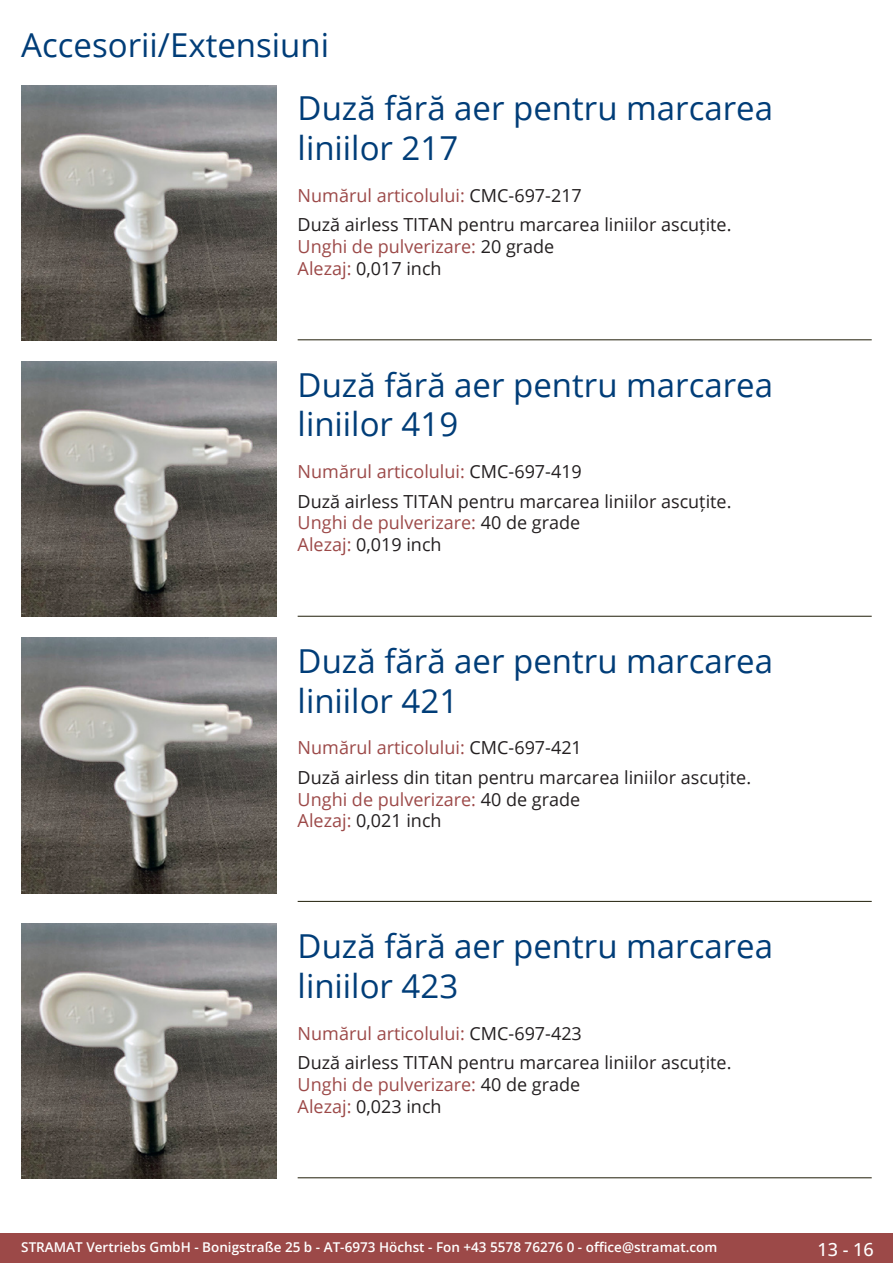
<style>
.page{position:relative;width:893px;height:1263px;background:#fff}
.page>*{position:absolute;margin:0;border:0;box-sizing:border-box;transform-origin:0 0}
.Produkttitel{font:33px/39.6px "Open Sans";color:#003d78}
.RastTitel{font:33px "Open Sans";color:#003d78}
.Beschreibung_Text{font:18px/21.6px "Open Sans";color:#231f20}
.TechDaten_Überschrif{font:18px "Open Sans";color:#9c4948}
.t1{font:500 18px "Open Sans";color:#fff}
.t2{font:600 13.5px "Open Sans";color:#fff}
.s1{color:#231f20}
.s2{color:#9c4948}
</style>
<div class="page">
<div style="left:0;top:1233px;width:893px;height:30px;background:#9c4948"></div>
<hr style="left:298px;top:340px;width:574px;height:1px;background:#201d08">
<hr style="left:298px;top:616px;width:574px;height:1px;background:#201d08">
<hr style="left:298px;top:901px;width:574px;height:1px;background:#201d08">
<hr style="left:298px;top:1177px;width:574px;height:1px;background:#201d08">
<img style="left:21px;top:85px;width:255px;height:255px">
<img style="left:21px;top:361px;width:255px;height:256px">
<img style="left:21px;top:638px;width:255px;height:255px">
<img style="left:21px;top:923px;width:255px;height:255px">
<p class="RastTitel" style="left:21px;top:22px;width:309px">Accesorii/Extensiuni</p>
<p class="Produkttitel" style="left:298px;top:88px;width:477px">Duză fără aer pentru marcarea liniilor 217</p>
<p class="TechDaten_Überschrif" style="left:298px;top:183px;width:286px">Numărul articolului: <span class="s1">CMC-697-217</span></p>
<p class="Beschreibung_Text" style="left:298px;top:214px;width:435px">Duză airless TITAN pentru marcarea liniilor ascuțite.<br><span class="s2">Unghi de pulverizare:</span> 20 grade<br><span class="s2">Alezaj:</span> 0,017 inch</p>
<p class="Produkttitel" style="left:298px;top:364px;width:477px">Duză fără aer pentru marcarea liniilor 419</p>
<p class="TechDaten_Überschrif" style="left:298px;top:459px;width:286px">Numărul articolului: <span class="s1">CMC-697-419</span></p>
<p class="Beschreibung_Text" style="left:298px;top:490px;width:435px">Duză airless TITAN pentru marcarea liniilor ascuțite.<br><span class="s2">Unghi de pulverizare:</span> 40 de grade<br><span class="s2">Alezaj:</span> 0,019 inch</p>
<p class="Produkttitel" style="left:298px;top:640px;width:477px">Duză fără aer pentru marcarea liniilor 421</p>
<p class="TechDaten_Überschrif" style="left:298px;top:735px;width:286px">Numărul articolului: <span class="s1">CMC-697-421</span></p>
<p class="Beschreibung_Text" style="left:298px;top:766px;width:455px">Duză airless din titan pentru marcarea liniilor ascuțite.<br><span class="s2">Unghi de pulverizare:</span> 40 de grade<br><span class="s2">Alezaj:</span> 0,021 inch</p>
<p class="Produkttitel" style="left:298px;top:926px;width:477px">Duză fără aer pentru marcarea liniilor 423</p>
<p class="TechDaten_Überschrif" style="left:298px;top:1021px;width:286px">Numărul articolului: <span class="s1">CMC-697-423</span></p>
<p class="Beschreibung_Text" style="left:298px;top:1051px;width:435px">Duză airless TITAN pentru marcarea liniilor ascuțite.<br><span class="s2">Unghi de pulverizare:</span> 40 de grade<br><span class="s2">Alezaj:</span> 0,023 inch</p>
<p class="t2" style="left:21px;top:1238px;width:698px">STRAMAT Vertriebs GmbH - Bonigstraße 25 b - AT-6973 Höchst - Fon +43 5578 76276 0 - office@stramat.com</p>
<p class="t1" style="left:817px;top:1237px;width:58px">13 - 16</p>
</div>
